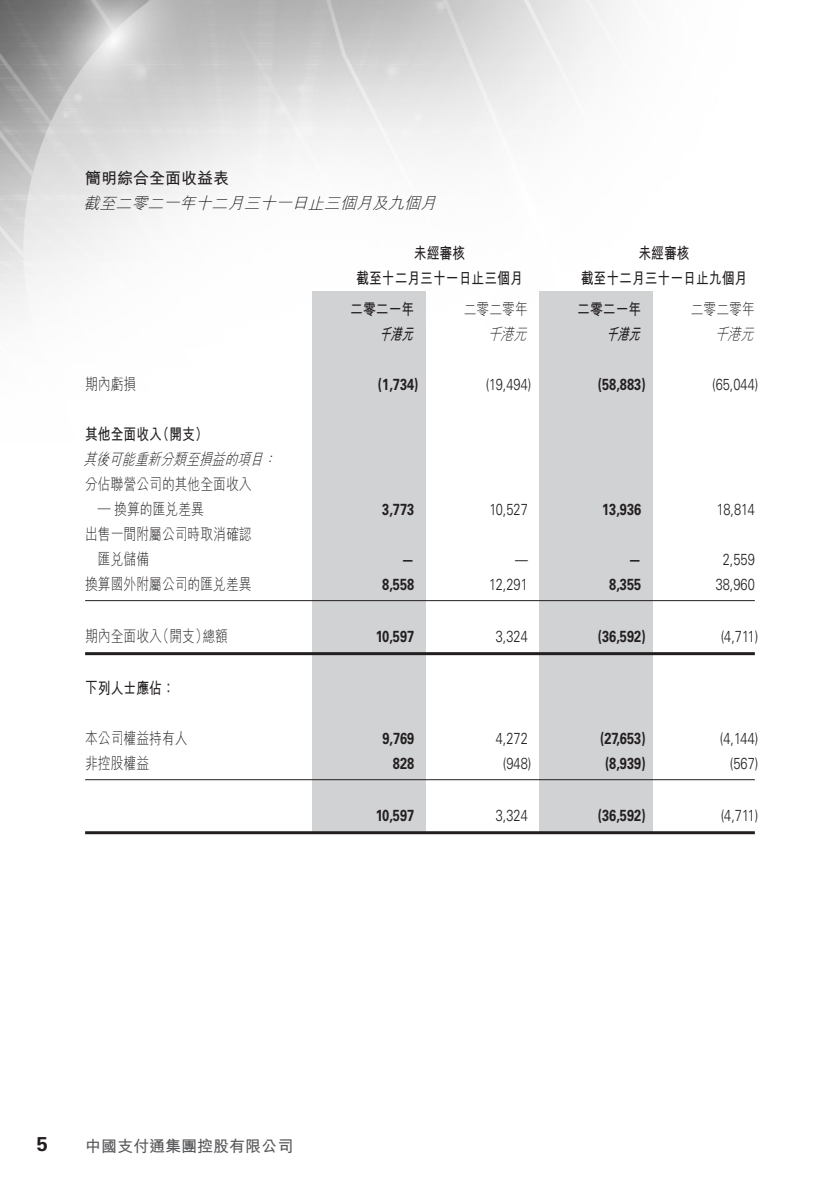
<style>
.page{position:relative;width:840px;height:1191px;background:#fff}
.page>*{position:absolute;margin:0;border:0;box-sizing:border-box;transform-origin:0 0}
.t1{font:700 20px "Univers LT Std";color:#231f20}
.Table_1_Colume{font:300 16px "Univers LT Std";color:#231f20;scale:.8 1}
.Table_1_Colume-2{font:300 16px "M Hei HK";color:#231f20;scale:.8 1}
.Table_1_Colume-3{font:700 16px "Univers LT Std";color:#231f20;scale:.8 1}
.Table_1_Colume-4{font:700 16px "M Hei HK";color:#231f20;scale:.8 1}
.Body_Text{font:italic 300 16px "M Hei HK";color:#231f20}
.Table_1_Colume-5{font:italic 300 16px "M Hei HK";color:#231f20;scale:.8 1}
.t2{font:700 16px "M Hei HK";color:#57585a}
.Heading{font:700 16px "M Hei HK";color:#231f20}
.Table_1_Colume-6{font:italic 700 16px "M Hei HK";color:#231f20;scale:.7 1}
</style>
<div class="page">
<img style="left:0;top:0;width:755px;height:603px">
<div style="left:539px;top:291px;width:113px;height:542px;background:#d1d2d4"></div>
<div style="left:312px;top:291px;width:113px;height:542px;background:#d1d2d4"></div>
<hr style="left:85px;top:600px;width:669px;height:1px;background:#231f20">
<hr style="left:85px;top:652px;width:669px;height:3px;background:#231f20">
<hr style="left:85px;top:779px;width:669px;height:1px;background:#231f20">
<hr style="left:85px;top:831px;width:669px;height:3px;background:#231f20">
<p class="Heading" style="left:85px;top:167px;width:145px">簡明綜合全面收益表</p>
<p class="Body_Text" style="left:83px;top:195px;width:358px">截至二零二一年十二月三十一日止三個月及九個月</p>
<p class="Table_1_Colume-4" style="left:413px;top:242px;width:66px">未經審核</p>
<p class="Table_1_Colume-4" style="left:638px;top:242px;width:66px">未經審核</p>
<p class="Table_1_Colume-4" style="left:356px;top:267px;width:209px">截至十二月三十一日止三個月</p>
<p class="Table_1_Colume-4" style="left:580px;top:267px;width:210px">截至十二月三十一日止九個月</p>
<p class="Table_1_Colume-4" style="left:350px;top:298px;width:81px">二零二一年</p>
<p class="Table_1_Colume-2" style="left:463px;top:301px;width:81px">二零二零年</p>
<p class="Table_1_Colume-4" style="left:577px;top:298px;width:81px">二零二一年</p>
<p class="Table_1_Colume-2" style="left:690px;top:301px;width:81px">二零二零年</p>
<p class="Table_1_Colume-6" style="left:379px;top:323px;width:57px">千港元</p>
<p class="Table_1_Colume-5" style="left:487px;top:326px;width:55px">千港元</p>
<p class="Table_1_Colume-6" style="left:605px;top:323px;width:57px">千港元</p>
<p class="Table_1_Colume-5" style="left:714px;top:326px;width:55px">千港元</p>
<p class="Table_1_Colume-2" style="left:85px;top:376px;width:66px">期內虧損</p>
<p class="Table_1_Colume-3" style="left:378px;top:375px;width:52px">(1,734)</p>
<p class="Table_1_Colume" style="left:485px;top:375px;width:59px">(19,494)</p>
<p class="Table_1_Colume-3" style="left:597px;top:375px;width:61px">(58,883)</p>
<p class="Table_1_Colume" style="left:711px;top:375px;width:59px">(65,044)</p>
<p class="Table_1_Colume-4" style="left:85px;top:423px;width:155px">其他全面收入（開支）</p>
<p class="Table_1_Colume-5" style="left:83px;top:451px;width:247px">其後可能重新分類至損益的項目：</p>
<p class="Table_1_Colume-2" style="left:85px;top:476px;width:210px">分佔聯營公司的其他全面收入</p>
<p class="Table_1_Colume-2" style="left:98px;top:501px;width:134px">— 換算的匯兌差異</p>
<p class="Table_1_Colume-3" style="left:382px;top:500px;width:42px">3,773</p>
<p class="Table_1_Colume" style="left:489px;top:500px;width:49px">10,527</p>
<p class="Table_1_Colume-3" style="left:601px;top:500px;width:50px">13,936</p>
<p class="Table_1_Colume" style="left:716px;top:500px;width:49px">18,814</p>
<p class="Table_1_Colume-2" style="left:85px;top:526px;width:210px">出售一間附屬公司時取消確認</p>
<p class="Table_1_Colume-2" style="left:98px;top:551px;width:66px">匯兌儲備</p>
<p class="Table_1_Colume-3" style="left:401px;top:550px;width:17px">—</p>
<p class="Table_1_Colume" style="left:514px;top:550px;width:17px">—</p>
<p class="Table_1_Colume-3" style="left:628px;top:550px;width:17px">—</p>
<p class="Table_1_Colume" style="left:722px;top:550px;width:42px">2,559</p>
<p class="Table_1_Colume-2" style="left:85px;top:576px;width:210px">換算國外附屬公司的匯兌差異</p>
<p class="Table_1_Colume-3" style="left:382px;top:575px;width:42px">8,558</p>
<p class="Table_1_Colume" style="left:489px;top:575px;width:50px">12,291</p>
<p class="Table_1_Colume-3" style="left:609px;top:575px;width:42px">8,355</p>
<p class="Table_1_Colume" style="left:715px;top:575px;width:50px">38,960</p>
<p class="Table_1_Colume-2" style="left:85px;top:628px;width:180px">期內全面收入（開支）總額</p>
<p class="Table_1_Colume-3" style="left:375px;top:627px;width:49px">10,597</p>
<p class="Table_1_Colume" style="left:495px;top:627px;width:42px">3,324</p>
<p class="Table_1_Colume-3" style="left:597px;top:627px;width:61px">(36,592)</p>
<p class="Table_1_Colume" style="left:720px;top:627px;width:49px">(4,711)</p>
<p class="Table_1_Colume-4" style="left:85px;top:677px;width:113px">下列人士應佔：</p>
<p class="Table_1_Colume-2" style="left:85px;top:730px;width:129px">本公司權益持有人</p>
<p class="Table_1_Colume-3" style="left:382px;top:729px;width:41px">9,769</p>
<p class="Table_1_Colume" style="left:495px;top:729px;width:42px">4,272</p>
<p class="Table_1_Colume-3" style="left:599px;top:729px;width:58px">(27,653)</p>
<p class="Table_1_Colume" style="left:719px;top:729px;width:50px">(4,144)</p>
<p class="Table_1_Colume-2" style="left:85px;top:755px;width:81px">非控股權益</p>
<p class="Table_1_Colume-3" style="left:393px;top:754px;width:28px">828</p>
<p class="Table_1_Colume" style="left:502px;top:754px;width:37px">(948)</p>
<p class="Table_1_Colume-3" style="left:604px;top:754px;width:52px">(8,939)</p>
<p class="Table_1_Colume" style="left:729px;top:754px;width:37px">(567)</p>
<p class="Table_1_Colume-3" style="left:375px;top:806px;width:49px">10,597</p>
<p class="Table_1_Colume" style="left:495px;top:806px;width:42px">3,324</p>
<p class="Table_1_Colume-3" style="left:597px;top:806px;width:61px">(36,592)</p>
<p class="Table_1_Colume" style="left:720px;top:806px;width:49px">(4,711)</p>
<p class="t1" style="left:37px;top:1132px;width:13px">5</p>
<p class="t2" style="left:85px;top:1134px;width:209px">中國支付通集團控股有限公司</p>
</div>
